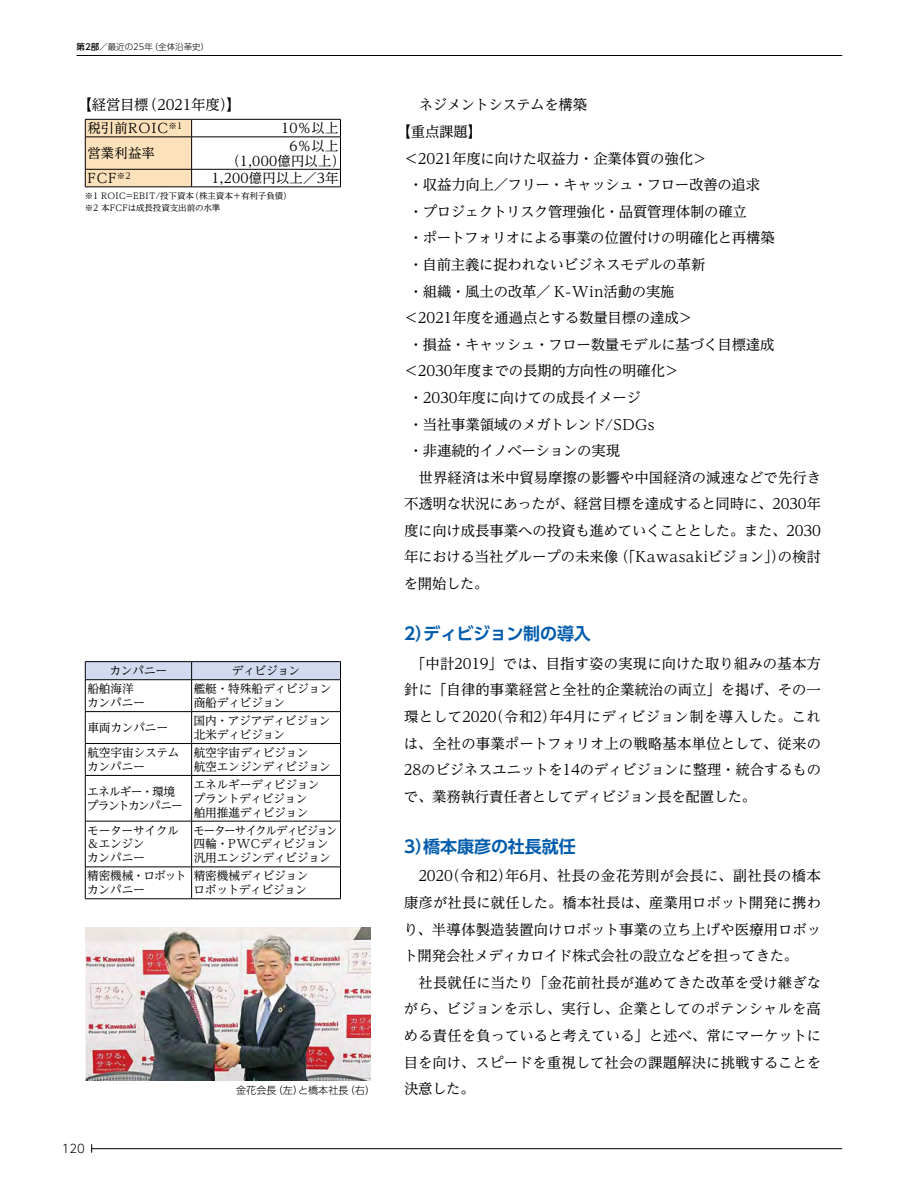
<style>
.page{position:relative;width:906px;height:1191px;background:#fff}
.page>*{position:absolute;margin:0;border:0;box-sizing:border-box;transform-origin:0 0}
.t1{font:700 16.95px "UD Shin Go Pro De";letter-spacing:-.005em;color:#005bac}
.t2{font:14.4px/26.5px "UD Reimin Pr 6 N";letter-spacing:-.01em;color:#000;text-align:justify}
.t3{font:13.35px/14.9px "UD Reimin Pr 6 N";letter-spacing:.02em;color:#000}
.t4{font:13.35px "UD Reimin Pr 6 N";letter-spacing:.045em;color:#000}
.t5{font:11.7px/13.8px "UD Reimin Pr 6 N";letter-spacing:-.02em;color:#000}
.t6{font:11.7px/13.8px "UD Reimin Pr 6 N";letter-spacing:-.045em;color:#000}
.t7{font:11.7px/13.8px "UD Reimin Pr 6 N";letter-spacing:-.065em;color:#000}
.t8{font:300 11.7px "UD Shin Go Pro";color:#000}
.t9{font:300 10.05px "UD Shin Go Pro";color:#000}
.t10{font:8.55px/11.7px "UD Reimin Pr 6 N";letter-spacing:-.005em;color:#000}
.t11{font:300 8.55px "UD Shin Go Pro";color:#000}
.s1{font-weight:500}
</style>
<div class="page">
<hr style="left:77px;top:55px;width:765px;height:1px;background:#000">
<hr style="left:91px;top:1148px;width:751px;height:1px;background:#000">
<hr style="left:192px;top:119px;width:149px;height:1px;background:#000">
<svg style="left:340px;top:119px;width:1px;height:18px"></svg>
<hr style="left:192px;top:137px;width:149px;height:1px;background:#000">
<hr style="left:340px;top:137px;width:1px;height:32px;background:#000">
<hr style="left:192px;top:169px;width:149px;height:1px;background:#000">
<svg style="left:340px;top:169px;width:1px;height:18px"></svg>
<hr style="left:192px;top:187px;width:149px;height:1px;background:#000">
<svg style="left:85px;top:119px;width:107px;height:68px;background:#ebd3ad"></svg>
<hr style="left:85px;top:187px;width:107px;height:1px;background:#000">
<hr style="left:85px;top:679px;width:107px;height:1px;background:#000">
<hr style="left:85px;top:680px;width:1px;height:31px;background:#000">
<hr style="left:192px;top:679px;width:149px;height:1px;background:#000">
<hr style="left:191px;top:680px;width:1px;height:31px;background:#000">
<hr style="left:340px;top:680px;width:1px;height:31px;background:#000">
<hr style="left:85px;top:711px;width:107px;height:1px;background:#000">
<hr style="left:85px;top:712px;width:1px;height:31px;background:#000">
<hr style="left:192px;top:711px;width:149px;height:1px;background:#000">
<hr style="left:191px;top:712px;width:1px;height:31px;background:#000">
<hr style="left:340px;top:712px;width:1px;height:31px;background:#000">
<hr style="left:85px;top:743px;width:107px;height:1px;background:#000">
<hr style="left:85px;top:743px;width:1px;height:32px;background:#000">
<hr style="left:192px;top:743px;width:149px;height:1px;background:#000">
<hr style="left:191px;top:743px;width:1px;height:32px;background:#000">
<hr style="left:340px;top:743px;width:1px;height:32px;background:#000">
<hr style="left:85px;top:775px;width:107px;height:1px;background:#000">
<hr style="left:85px;top:775px;width:1px;height:46px;background:#000">
<hr style="left:192px;top:775px;width:149px;height:1px;background:#000">
<hr style="left:191px;top:775px;width:1px;height:46px;background:#000">
<hr style="left:340px;top:775px;width:1px;height:46px;background:#000">
<hr style="left:85px;top:821px;width:107px;height:1px;background:#000">
<hr style="left:85px;top:821px;width:1px;height:45px;background:#000">
<hr style="left:192px;top:821px;width:149px;height:1px;background:#000">
<hr style="left:191px;top:821px;width:1px;height:45px;background:#000">
<hr style="left:340px;top:821px;width:1px;height:45px;background:#000">
<hr style="left:85px;top:866px;width:107px;height:1px;background:#000">
<hr style="left:85px;top:867px;width:1px;height:31px;background:#000">
<hr style="left:192px;top:866px;width:149px;height:1px;background:#000">
<hr style="left:191px;top:867px;width:1px;height:31px;background:#000">
<hr style="left:340px;top:867px;width:1px;height:31px;background:#000">
<hr style="left:85px;top:898px;width:107px;height:1px;background:#000">
<hr style="left:192px;top:898px;width:149px;height:1px;background:#000">
<svg style="left:85px;top:661px;width:256px;height:18px;background:#c4cbdf"></svg>
<img style="left:85px;top:927px;width:285px;height:153px">
<p class="t11" style="left:77px;top:40px;width:134px"><span class="s1">第2部／</span>最近の25年（全体沿革史）</p>
<p class="t2" style="left:78px;top:91px;width:165px">【経営目標（2021年度）】</p>
<p class="t4" style="left:87px;top:117px;width:96px">税引前ROIC<sup>※1</sup></p>
<p class="t3" style="left:281px;top:120px;width:59px">10％以上</p>
<p class="t3" style="left:87px;top:145px;width:69px">営業利益率</p>
<p class="t3" style="left:226px;top:138px;width:120px;text-indent:63px">6％以上（1,000億円以上）</p>
<p class="t3" style="left:87px;top:170px;width:45px">FCF<sup>※2</sup></p>
<p class="t3" style="left:211px;top:170px;width:128px">1,200億円以上／3年</p>
<p class="t10" style="left:85px;top:190px;width:208px">※1 ROIC=EBIT/投下資本（株主資本＋有利子負債）※2 本FCFは成長投資支出前の水準</p>
<p class="t5" style="left:110px;top:663px;width:59px">カンパニー</p>
<p class="t5" style="left:232px;top:663px;width:70px">ディビジョン</p>
<p class="t5" style="left:87px;top:681px;width:59px">船舶海洋カンパニー</p>
<p class="t5" style="left:194px;top:681px;width:139px">艦艇・特殊船ディビジョン商船ディビジョン</p>
<p class="t5" style="left:87px;top:720px;width:82px">車両カンパニー</p>
<p class="t5" style="left:194px;top:713px;width:138px">国内・アジアディビジョン北米ディビジョン</p>
<p class="t5" style="left:87px;top:745px;width:94px">航空宇宙システムカンパニー</p>
<p class="t5" style="left:194px;top:745px;width:139px">航空宇宙ディビジョン<br>航空エンジンディビジョン</p>
<p class="t7" style="left:87px;top:784px;width:98px">エネルギー・環境プラントカンパニー</p>
<p class="t5" style="left:194px;top:777px;width:127px">エネルギーディビジョンプラントディビジョン舶用推進ディビジョン</p>
<p class="t5" style="left:87px;top:823px;width:93px">モーターサイクル＆エンジン<br>カンパニー</p>
<p class="t6" style="left:193px;top:823px;width:145px">モーターサイクルディビジョン四輪・PWCディビジョン汎用エンジンディビジョン</p>
<p class="t5" style="left:87px;top:868px;width:101px">精密機械・ロボットカンパニー</p>
<p class="t5" style="left:194px;top:868px;width:116px">精密機械ディビジョンロボットディビジョン</p>
<p class="t8" style="left:62px;top:1139px;width:25px">120</p>
<p class="t9" style="left:236px;top:1081px;width:140px">金花会長（左）と橋本社長（右）</p>
<p class="t2" style="left:419px;top:91px;width:170px">ネジメントシステムを構築</p>
<p class="t2" style="left:396px;top:118px;width:87px">【重点課題】</p>
<p class="t2" style="left:404px;top:144px;width:305px">＜2021年度に向けた収益力・企業体質の強化＞</p>
<p class="t2" style="left:409px;top:171px;width:353px">・収益力向上／フリー・キャッシュ・フロー改善の追求</p>
<p class="t2" style="left:409px;top:198px;width:340px">・プロジェクトリスク管理強化・品質管理体制の確立</p>
<p class="t2" style="left:409px;top:224px;width:367px">・ポートフォリオによる事業の位置付けの明確化と再構築</p>
<p class="t2" style="left:409px;top:251px;width:298px">・自前主義に捉われないビジネスモデルの革新</p>
<p class="t2" style="left:409px;top:277px;width:267px">・組織・風土の改革／ K-Win活動の実施</p>
<p class="t2" style="left:404px;top:304px;width:290px">＜2021年度を通過点とする数量目標の達成＞</p>
<p class="t2" style="left:409px;top:330px;width:367px">・損益・キャッシュ・フロー数量モデルに基づく目標達成</p>
<p class="t2" style="left:404px;top:357px;width:277px">＜2030年度までの長期的方向性の明確化＞</p>
<p class="t2" style="left:409px;top:384px;width:233px">・2030年度に向けての成長イメージ</p>
<p class="t2" style="left:409px;top:410px;width:247px">・当社事業領域のメガトレンド/SDGs</p>
<p class="t2" style="left:409px;top:437px;width:213px">・非連続的イノベーションの実現</p>
<p class="t2" style="left:404px;top:463px;width:418px">　世界経済は米中貿易摩擦の影響や中国経済の減速などで先行き</p>
<p class="t2" style="left:404px;top:490px;width:418px">不透明な状況にあったが、経営目標を達成すると同時に、2030年</p>
<p class="t2" style="left:404px;top:516px;width:418px">度に向け成長事業への投資も進めていくこととした。また、2030</p>
<p class="t2" style="left:404px;top:543px;width:418px">年における当社グループの未来像（「Kawasakiビジョン」）の検討</p>
<p class="t2" style="left:404px;top:570px;width:86px">を開始した。</p>
<p class="t1" style="left:404px;top:620px;width:188px">2）ディビジョン制の導入</p>
<p class="t2" style="left:404px;top:649px;width:419px">　「中計2019」では、目指す姿の実現に向けた取り組みの基本方針に「自律的事業経営と全社的企業統治の両立」を掲げ、その一環として2020（令和2）年4月にディビジョン制を導入した。これは、全社の事業ポートフォリオ上の戦略基本単位として、従来の28のビジネスユニットを14のディビジョンに整理・統合するもので、業務執行責任者としてディビジョン長を配置した。</p>
<p class="t1" style="left:404px;top:832px;width:173px">3）橋本康彦の社長就任</p>
<p class="t2" style="left:403px;top:862px;width:419px;text-align:left">　2020（令和2）年6月、社長の金花芳則が会長に、副社長の橋本康彦が社長に就任した。橋本社長は、産業用ロボット開発に携わり、半導体製造装置向けロボット事業の立ち上げや医療用ロボット開発会社メディカロイド株式会社の設立などを担ってきた。<br>　社長就任に当たり「金花前社長が進めてきた改革を受け継ぎながら、ビジョンを示し、実行し、企業としてのポテンシャルを高める責任を負っていると考えている」と述べ、常にマーケットに目を向け、スピードを重視して社会の課題解決に挑戦することを決意した。</p>
</div>
